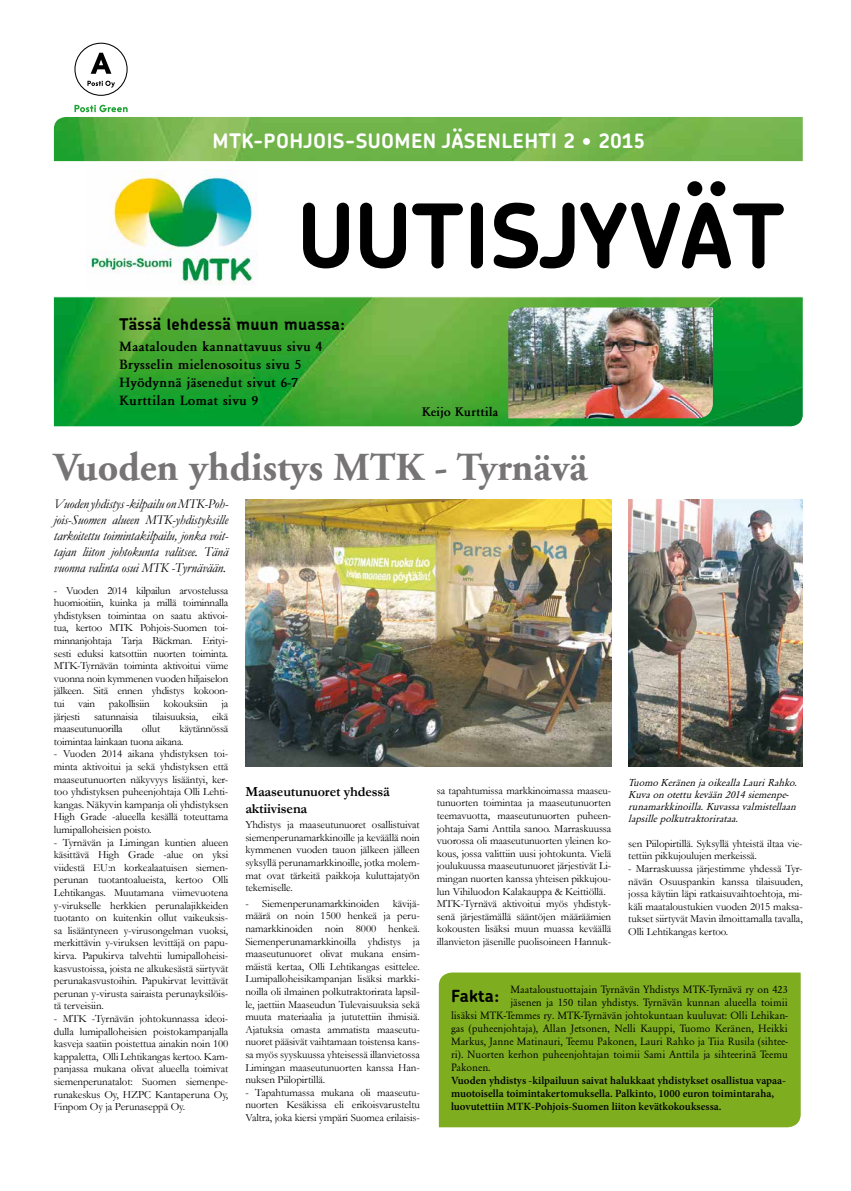
<style>
.page{position:relative;width:851px;height:1191px;background:#fff}
.page>*{position:absolute;margin:0;border:0;box-sizing:border-box;transform-origin:0 0}
.t1{font:700 88px "Chevin";color:#000}
.t2{font:700 40px "Adobe Garamond";color:#767474}
.t3{font:700 20px "Chevin";letter-spacing:.02em;color:#fff}
.t4{font:700 17px "Chevin";letter-spacing:.02em;color:#000}
.t5{font:700 16px "Chevin";letter-spacing:.02em;color:#000}
.t6{font:700 14px/18px "Garamond";color:#000}
.t7{font:700 14px/17px "Garamond";letter-spacing:-.01em;color:#000}
.t8{font:italic 13.5px/16px "Garamond";letter-spacing:-.01em;color:#000;text-align:justify}
.t9{font:700 13px "Garamond";letter-spacing:-.01em;color:#000}
.t10{font:11px/12.6px "Garamond";letter-spacing:-.01em;color:#000;text-align:justify}
.t11{font:11px "Garamond";color:#000}
.t12{font:600 11px/13px "Minion Pro";color:#000}
.t13{font:italic 10.5px/12px "Garamond";color:#000}
</style>
<div class="page">
<img style="left:54px;top:117px;width:748px;height:309px">
<div style="left:39px;top:161px;width:779px;height:136px;background:#fff;border:1px solid #fff"></div>
<svg style="left:74px;top:105px;width:54px;height:7px"></svg>
<svg style="left:74px;top:43px;width:54px;height:53px"></svg>
<img style="left:245px;top:499px;width:366px;height:268px">
<div style="left:438px;top:972px;width:363px;height:156px;background:#7ead1f"></div>
<img style="left:628px;top:499px;width:174px;height:268px">
<img style="left:508px;top:307px;width:204px;height:111px">
<img style="left:86px;top:171px;width:171px;height:114px">
<h3 class="t3" style="left:212px;top:128px;width:434px">MTK-POHJOIS-SUOMEN JÄSENLEHTI 2 • 2015</h3>
<h1 class="t1" style="left:297px;top:178px;width:489px">UUTISJYVÄT</h1>
<h3 class="t5" style="left:119px;top:313px;width:227px">Tässä lehdessä muun muassa:</h3>
<p class="t6" style="left:119px;top:337px;width:205px">Maatalouden kannattavuus sivu 4<br>Brysselin mielenosoitus sivu 5<br>Hyödynnä jäsenedut sivut 6-7<br>Kurttilan Lomat sivu 9</p>
<p class="t9" style="left:421px;top:405px;width:78px">Keijo Kurttila</p>
<h2 class="t2" style="left:54px;top:445px;width:534px">Vuoden yhdistys MTK - Tyrnävä</h2>
<p class="t8" style="left:54px;top:496px;width:176px">Vuoden yhdistys -kilpailu on MTK-Poh&shy;jois-Suomen alueen MTK-yhdistyksille tarkoitettu toimintakilpailu, jonka voit&shy;tajan liiton johtokunta valitsee. Tänä vuonna valinta osui MTK -Tyrnävään.</p>
<p class="t10" style="left:54px;top:583px;width:176px">- Vuoden 2014 kilpailun arvostelussa huomioitiin, kuinka ja millä toiminnalla yhdistyksen toimintaa on saatu aktivoi&shy;tua, kertoo MTK Pohjois-Suomen toi&shy;minnanjohtaja Tarja Bäckman. Erityi&shy;sesti eduksi katsottiin nuorten toiminta.<br>MTK-Tyrnävän toiminta aktivoitui viime vuonna noin kymmenen vuoden hiljaiselon jälkeen. Sitä ennen yhdistys kokoon&shy;tui vain pakollisiin kokouksiin ja järjesti</p>
<p class="t10" style="left:94px;top:709px;width:46px">satunnaisia</p>
<p class="t10" style="left:152px;top:709px;width:47px">tilaisuuksia,</p>
<p class="t10" style="left:212px;top:709px;width:18px">eikä</p>
<p class="t10" style="left:54px;top:722px;width:70px">maaseutunuorilla</p>
<p class="t10" style="left:142px;top:722px;width:20px">ollut</p>
<p class="t10" style="left:54px;top:722px;width:176px;text-indent:125px">käytännössä toimintaa lainkaan tuona aikana.</p>
<p class="t10" style="left:54px;top:747px;width:176px">- Vuoden 2014 aikana yhdistyksen toi&shy;minta aktivoitui ja sekä yhdistyksen että maaseutunuorten näkyvyys lisääntyi, ker&shy;too yhdistyksen puheenjohtaja Olli Lehti&shy;kangas. Näkyvin kampanja oli yhdistyksen High Grade -alueella kesällä toteuttama lumipalloheisien poisto.</p>
<p class="t10" style="left:54px;top:835px;width:176px">- Tyrnävän ja Limingan kuntien alueen käsittävä High Grade -alue on yksi viidestä EU:n korkealaatuisen siemen&shy;perunan tuotantoalueista, kertoo Olli Lehtikangas. Muutamana viimevuotena y-virukselle herkkien perunalajikkeiden tuotanto on kuitenkin ollut vaikeuksis&shy;sa lisääntyneen y-virusongelman vuoksi, merkittävin y-viruksen levittäjä on papu&shy;kirva. Papukirva talvehtii lumipalloheisi&shy;kasvustoissa, joista ne alkukesästä siirtyvät perunakasvustoihin. Papukirvat levittävät perunan y-virusta sairaista perunayksilöis&shy;tä terveisiin.</p>
<p class="t10" style="left:54px;top:1011px;width:176px">- MTK -Tyrnävän johtokunnassa ideoi&shy;dulla lumipalloheisien poistokampanjalla kasveja saatiin poistettua ainakin noin 100 kappaletta, Olli Lehtikangas kertoo. Kam&shy;panjassa mukana olivat alueella toimivat siemenperunatalot: Suomen siemenpe&shy;runakeskus Oy, HZPC Kantaperuna Oy, Finpom Oy ja Perunaseppä Oy.</p>
<p class="t7" style="left:245px;top:783px;width:146px">Maaseutunuoret yhdessä aktiivisena</p>
<p class="t10" style="left:245px;top:818px;width:176px">Yhdistys ja maaseutunuoret osallistuivat siemenperunamarkkinoille ja keväällä noin kymmenen vuoden tauon jälkeen jälleen syksyllä perunamarkkinoille, jotka molem&shy;mat ovat tärkeitä paikkoja kuluttajatyön tekemiselle.</p>
<p class="t10" style="left:245px;top:896px;width:176px">- Siemenperunamarkkinoiden kävijä&shy;määrä on noin 1500 henkeä ja peru&shy;namarkkinoiden noin 8000 henkeä.<br>Siemenperunamarkkinoilla yhdistys ja maaseutunuoret olivat mukana ensim&shy;mäistä kertaa, Olli Lehtikangas esittelee.<br>Lumipalloheisikampanjan lisäksi markki&shy;noilla oli ilmainen polkutraktorirata lapsil&shy;le, jaettiin Maaseudun Tulevaisuuksia sekä muuta materiaalia ja jututettiin ihmisiä.<br>Ajatuksia omasta ammatista maaseutu&shy;nuoret pääsivät vaihtamaan toistensa kans&shy;sa myös syyskuussa yhteisessä illanvietossa Limingan maaseutunuorten kanssa Han&shy;nuksen Piilopirtillä.</p>
<p class="t10" style="left:245px;top:1085px;width:176px">- Tapahtumassa mukana oli maaseutu&shy;nuorten Kesäkissa eli erikoisvarusteltu Valtra, joka kiersi ympäri Suomea erilaisis-</p>
<p class="t10" style="left:437px;top:783px;width:176px;text-align:left">sa tapahtumissa markkinoimassa maaseu&shy;tunuorten toimintaa ja maaseutunuorten teemavuotta, maaseutunuorten puheen&shy;johtaja Sami Anttila sanoo. Marraskuussa vuorossa oli maaseutunuorten yleinen ko&shy;kous, jossa valittiin uusi johtokunta. Vielä joulukuussa maaseutunuoret järjestivät Li&shy;mingan nuorten kanssa yhteisen pikkujou&shy;lun Vihiluodon Kalakauppa &amp; Keittiöllä.<br>MTK-Tyrnävä aktivoitui myös yhdistyk&shy;senä järjestämällä sääntöjen määräämien kokousten lisäksi muun muassa keväällä illanvieton jäsenille puolisoineen Hannuk-</p>
<p class="t13" style="left:628px;top:776px;width:170px">Tuomo Keränen ja oikealla Lauri Rahko.<br>Kuva on otettu kevään 2014 siemenpe&shy;runamarkkinoilla. Kuvassa valmistellaan lapsille polkutraktorirataa.</p>
<p class="t10" style="left:628px;top:836px;width:176px">sen Piilopirtillä. Syksyllä yhteistä iltaa vie&shy;tettiin pikkujoulujen merkeissä.</p>
<p class="t10" style="left:628px;top:862px;width:176px">- Marraskuussa järjestimme yhdessä Tyr&shy;nävän Osuuspankin kanssa tilaisuuden, jossa käytiin läpi ratkaisuvaihtoehtoja, mi&shy;käli maataloustukien vuoden 2015 maksa&shy;tukset siirtyvät Mavin ilmoittamalla tavalla, Olli Lehtikangas kertoo.</p>
<p class="t11" style="left:510px;top:983px;width:279px">Maataloustuottajain Tyrnävän Yhdistys MTK-Tyrnävä ry on 423</p>
<p class="t11" style="left:510px;top:996px;width:279px">jäsenen ja 150 tilan yhdistys. Tyrnävän kunnan alueella toimii</p>
<p class="t11" style="left:451px;top:1009px;width:338px">lisäksi MTK-Temmes ry. MTK-Tyrnävän johtokuntaan kuuluvat: Olli Lehikan-</p>
<p class="t11" style="left:451px;top:1022px;width:338px">gas (puheenjohtaja), Allan Jetsonen, Nelli Kauppi, Tuomo Keränen, Heikki</p>
<p class="t11" style="left:451px;top:1035px;width:338px">Markus, Janne Matinauri, Teemu Pakonen, Lauri Rahko ja Tiia Rusila (sihtee-</p>
<p class="t11" style="left:451px;top:1048px;width:338px">ri). Nuorten kerhon puheenjohtajan toimii Sami Anttila ja sihteerinä Teemu</p>
<p class="t11" style="left:451px;top:1061px;width:41px">Pakonen.</p>
<p class="t12" style="left:451px;top:1074px;width:336px">Vuoden yhdistys -kilpailuun saivat halukkaat yhdistykset osallistua vapaa&shy;muotoisella toimintakertomuksella. Palkinto, 1000 euron toimintaraha, luovutettiin MTK-Pohjois-Suomen liiton kevätkokouksessa.</p>
<h3 class="t4" style="left:451px;top:984px;width:50px">Fakta:</h3>
</div>
